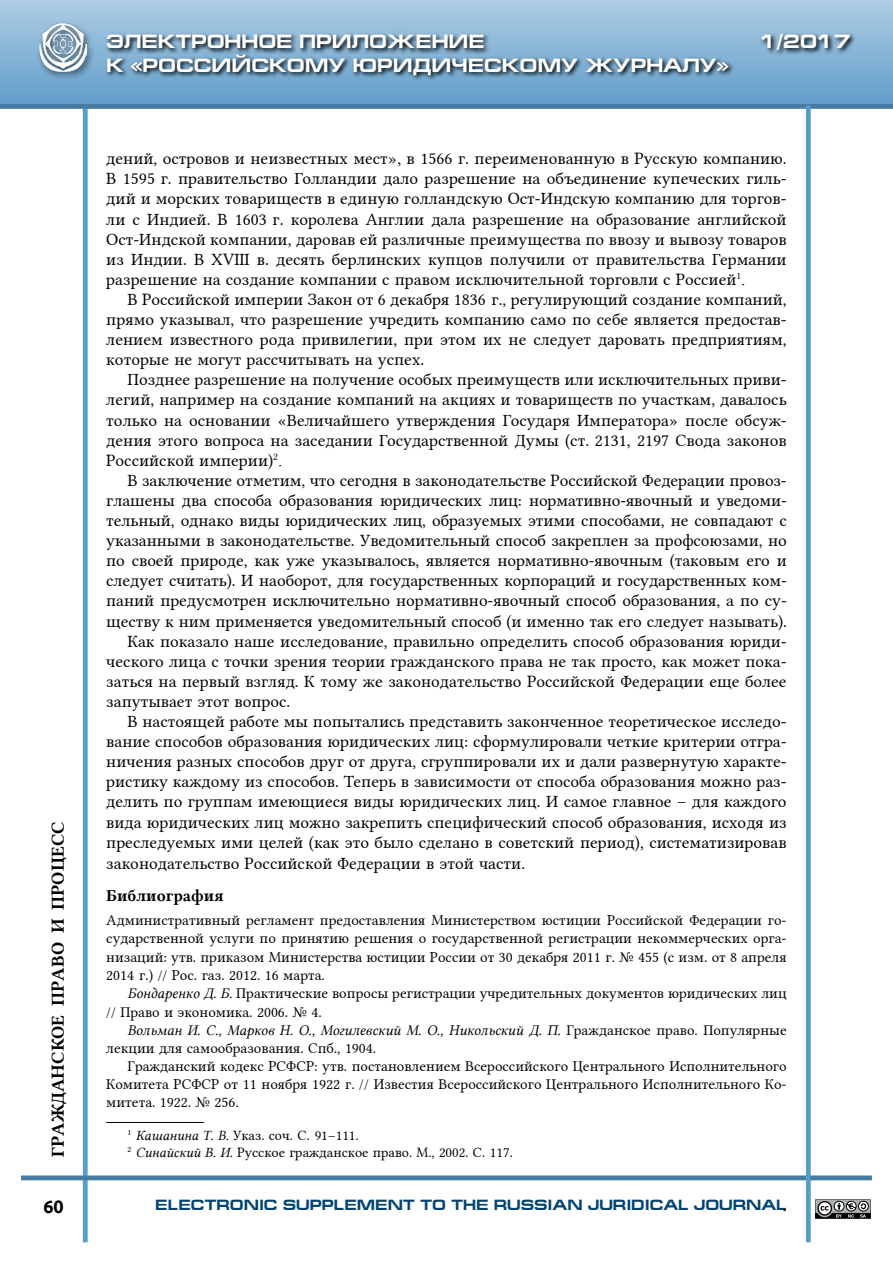
<style>
.page{position:relative;width:893px;height:1263px;background:#fff}
.page>*{position:absolute;margin:0;border:0;box-sizing:border-box;transform-origin:0 0}
.t1{font:700 19.5px "Europe Ext";color:#fff}
.t2{font:18px "Lin Libertine B";color:#000}
.t3{font:700 18px "Ubuntu";color:#000}
.t4{font:17.25px/20.1px "Lin Libertine";color:#000;text-align:justify}
.t5{font:16.5px "Lin Libertine B";color:#000}
.t6{font:15px/18.3px "Lin Libertine";color:#000;text-align:justify}
.t7{font:15px "Lin Libertine I";color:#000}
.t8{font:700 15px "Europe Ext";color:#004371}
.t9{font:15px "Free Set Bold Cyrillic";color:#000}
.t10{font:14.25px/17.1px "Lin Libertine";color:#000}
.s1{font-family:"Times New Roman"}
.s2{font-family:"Lin Libertine I"}
.s3{font-family:"Lin Libertine"}
</style>
<div class="page">
<svg style="left:815px;top:1199px;width:56px;height:20px"></svg>
<div style="left:0;top:0;width:893px;height:106px;background:linear-gradient(to bottom,#aecce4,#619dc9)"></div>
<hr style="left:83px;top:106px;width:4px;height:1136px;background:#589cca">
<hr style="left:21px;top:1176px;width:851px;height:4px;background:#467ba2">
<div style="left:0;top:104px;width:893px;height:5px;background:#467ba2"></div>
<div style="left:35px;top:20px;width:60px;height:60px;background:#000;opacity:.63"></div>
<img style="left:39px;top:24px;width:48px;height:48px">
<svg style="left:105px;top:31px;width:751px;height:50px;background:#6b90ac"></svg>
<hr style="left:806px;top:106px;width:4px;height:1136px;background:#589cca">
<hr style="left:106px;top:1122px;width:98px;height:1px;background:#000">
<p class="t2" style="left:46px;top:1157px;width:337px;rotate:-90deg">ГРАЖДАНСКОЕ ПРАВО И ПРОЦЕСС</p>
<p class="t1" style="left:106px;top:31px;width:380px">ЭЛЕКТРОННОЕ ПРИЛОЖЕНИЕ</p>
<p class="t1" style="left:760px;top:31px;width:92px">1/2017</p>
<p class="t1" style="left:106px;top:54px;width:624px">К «РОССИЙСКОМУ ЮРИДИЧЕСКОМУ ЖУРНАЛУ»</p>
<p class="t4" style="left:106px;top:147px;width:682px">дений, островов и неизвестных мест», в 1566 г. переименованную в Русскую компанию.<br>В 1595 г. правительство Голландии дало разрешение на объединение купеческих гиль&shy;дий и морских товариществ в единую голландскую Ост-Индскую компанию для торгов&shy;ли с Индией. В 1603 г. королева Англии дала разрешение на образование английской Ост-Индской компании, даровав ей различные преимущества по ввозу и вывозу товаров из Индии. В XVIII в. десять берлинских купцов получили от правительства Германии разрешение на создание компании с правом исключительной торговли с Россией<sup>1</sup><span class="s1">.</span></p>
<p class="t4" style="left:106px;top:287px;width:682px;text-indent:21px">В Российской империи Закон от 6 декабря 1836 г., регулирующий создание компаний, прямо указывал, что разрешение учредить компанию само по себе является предостав&shy;лением известного рода привилегии, при этом их не следует даровать предприятиям, которые не могут рассчитывать на успех.</p>
<p class="t4" style="left:106px;top:368px;width:682px;text-indent:21px">Позднее разрешение на получение особых преимуществ или исключительных приви&shy;легий, например на создание компаний на акциях и товариществ по участкам, давалось только на основании «Величайшего утверждения Государя Императора» после обсуж&shy;дения этого вопроса на заседании Государственной Думы (ст. 2131, 2197 Свода законов Российской империи)<sup>2</sup><span class="s1">.</span></p>
<p class="t4" style="left:128px;top:468px;width:661px">В заключение отметим, что сегодня в законодательстве Российской Федерации провоз-</p>
<p class="t4" style="left:106px;top:488px;width:682px">глашены два способа образования юридических лиц: нормативно-явочный и уведоми-</p>
<p class="t4" style="left:106px;top:508px;width:682px">тельный, однако виды юридических лиц, образуемых этими способами, не совпадают с</p>
<p class="t4" style="left:106px;top:529px;width:682px">указанными в законодательстве. Уведомительный способ закреплен за профсоюзами, но</p>
<p class="t4" style="left:106px;top:549px;width:682px">по своей природе, как уже указывалось, является нормативно-явочным (таковым его и</p>
<p class="t4" style="left:106px;top:569px;width:682px">следует считать). И наоборот, для государственных корпораций и государственных ком-</p>
<p class="t4" style="left:106px;top:589px;width:682px">паний предусмотрен исключительно нормативно-явочный способ образования, а по су-</p>
<p class="t4" style="left:106px;top:609px;width:682px">ществу к ним применяется уведомительный способ (и именно так его следует называть).</p>
<p class="t4" style="left:128px;top:629px;width:661px">Как показало наше исследование, правильно определить способ образования юриди-</p>
<p class="t4" style="left:106px;top:649px;width:682px">ческого лица с точки зрения теории гражданского права не так просто, как может пока-</p>
<p class="t4" style="left:106px;top:669px;width:682px">заться на первый взгляд. К тому же законодательство Российской Федерации еще более</p>
<p class="t4" style="left:106px;top:689px;width:186px">запутывает этот вопрос.</p>
<p class="t4" style="left:128px;top:709px;width:661px">В настоящей работе мы попытались представить законченное теоретическое исследо-</p>
<p class="t4" style="left:106px;top:730px;width:682px">вание способов образования юридических лиц: сформулировали четкие критерии отгра-</p>
<p class="t4" style="left:106px;top:750px;width:682px">ничения разных способов друг от друга, сгруппировали их и дали развернутую характе-</p>
<p class="t4" style="left:106px;top:770px;width:682px">ристику каждому из способов. Теперь в зависимости от способа образования можно раз-</p>
<p class="t4" style="left:106px;top:790px;width:682px">делить по группам имеющиеся виды юридических лиц. И самое главное – для каждого</p>
<p class="t4" style="left:106px;top:810px;width:682px">вида юридических лиц можно закрепить специфический способ образования, исходя из</p>
<p class="t4" style="left:106px;top:831px;width:682px">преследуемых ими целей (как это было сделано в советский период), систематизировав</p>
<p class="t4" style="left:106px;top:851px;width:420px">законодательство Российской Федерации в этой части.</p>
<p class="t5" style="left:106px;top:884px;width:119px">Библиография</p>
<p class="t6" style="left:106px;top:909px;width:682px">Административный регламент предоставления Министерством юстиции Российской Федерации го&shy;сударственной услуги по принятию решения о государственной регистрации некоммерческих орга&shy;низаций: утв. приказом Министерства юстиции России от 30 декабря 2011 г. № 455 (с изм. от 8 апреля 2014 г.) // Рос. газ. 2012. 16 марта.</p>
<p class="t6" style="left:106px;top:983px;width:682px;text-indent:21px"><span class="s2">Бондаренко Д. Б.</span> Практические вопросы регистрации учредительных документов юридических лиц // Право и экономика. 2006. № 4.</p>
<p class="t7" style="left:128px;top:1021px;width:661px">Вольман И. С., Марков Н. О., Могилевский М. О., Никольский Д. П. <span class="s3">Гражданское право. Популярные</span></p>
<p class="t6" style="left:106px;top:1037px;width:271px">лекции для самообразования. Спб., 1904.</p>
<p class="t6" style="left:128px;top:1055px;width:661px">Гражданский кодекс РСФСР: утв. постановлением Всероссийского Центрального Исполнительного</p>
<p class="t6" style="left:106px;top:1073px;width:682px">Комитета РСФСР от 11 ноября 1922 г. // Известия Всероссийского Центрального Исполнительного Ко-</p>
<p class="t6" style="left:106px;top:1091px;width:134px">митета. 1922. № 256.</p>
<p class="t10" style="left:128px;top:1125px;width:387px"><sup>1</sup> <span class="s2">Кашанина Т. В.</span> Указ. соч. С. 91–111.<br><sup>2</sup> <span class="s2">Синайский В. И.</span> Русское гражданское право. М., 2002. С. 117.</p>
<p class="t3" style="left:43px;top:1196px;width:22px">60</p>
<p class="t8" style="left:155px;top:1196px;width:633px">ELECTRONIC SUPPLEMENT TO THE RUSSIAN JURIDICAL JOURNAL</p>
<p class="t9" style="left:783px;top:1197px;width:5px">.</p>
</div>
